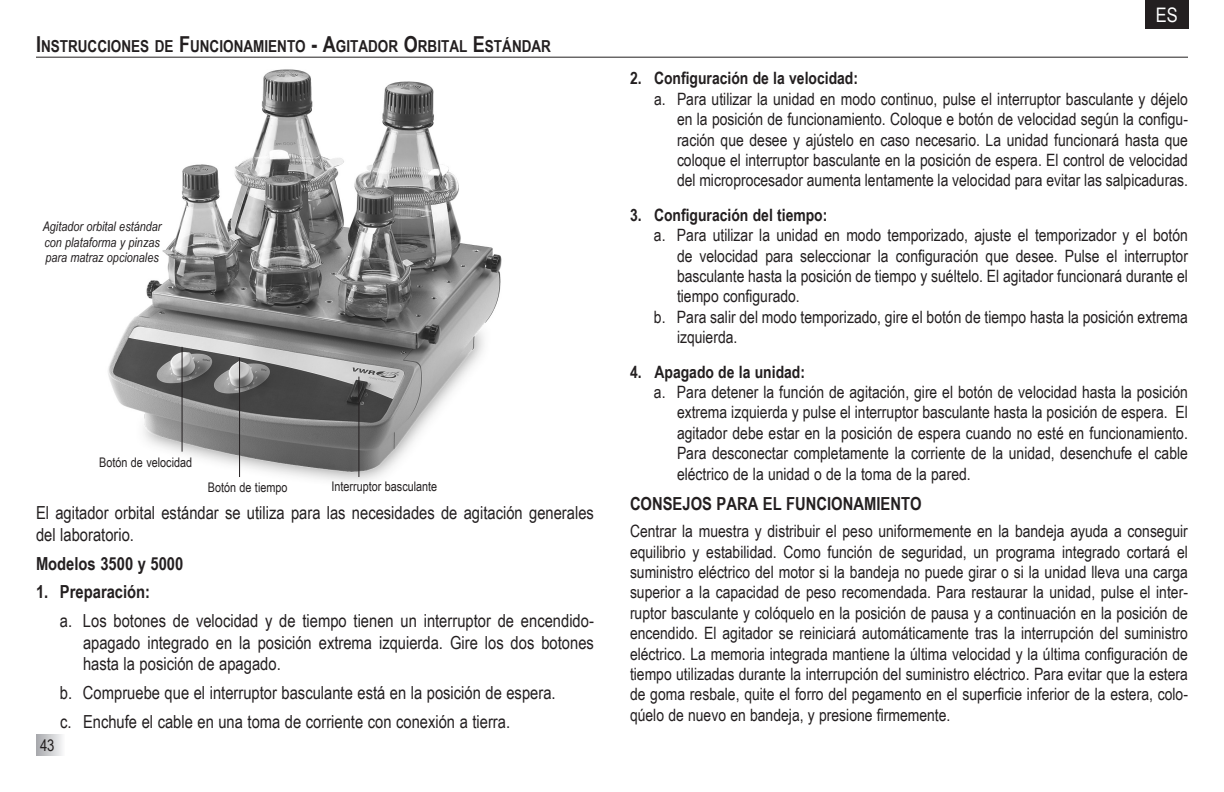
<style>
.page{position:relative;width:1224px;height:792px;background:#fff}
.page>*{position:absolute;margin:0;border:0;box-sizing:border-box;transform-origin:0 0}
.t1{font:20px "Arial Narrow";color:#fff}
.t2{font:18px/21.6px "Arial Narrow";color:#231f20}
.t3{font:700 18px "Arial Narrow";color:#231f20}
.t4{font:17px/20.4px "Arial Narrow";color:#231f20;text-align:justify}
.t5{font:700 17px "Arial Narrow";color:#231f20}
.line_below{font:700 16.4px "Arial Narrow";color:#231f20}
.t6{font:16px "Arial Narrow";color:#231f20}
.t7{font:italic 13.2px/15.8px "Arial Narrow";color:#231f20}
.t8{font:13.2px "Arial Narrow";color:#231f20}
.s1{font-size:22px}
</style>
<div class="page">
<img style="left:64px;top:56px;width:479px;height:426px">
<hr style="left:182px;top:347px;width:1px;height:105px;background:#231f20">
<hr style="left:239px;top:358px;width:1px;height:119px;background:#231f20">
<hr style="left:358px;top:377px;width:1px;height:100px;background:#231f20">
<hr style="left:36px;top:57px;width:1152px;height:1px;background:#231f20">
<div style="left:1145px;top:0;width:44px;height:29px;background:#231f20"></div>
<svg style="left:36px;top:734px;width:26px;height:22px"></svg>
<p class="line_below" style="left:36px;top:34px;width:51px"><span class="s1">I</span>NSTRUCCI</p>
<p class="line_below" style="left:111px;top:34px;width:442px">ONES DE <span class="s1">F</span>UNCIONAMIENTO <span class="s1">- A</span>GITADOR <span class="s1">O</span>RBITAL <span class="s1">E</span>STÁNDAR</p>
<p class="t7" style="left:43px;top:218px;width:120px">Agitador orbital estándar con plataforma y pinzas para matraz opcionales</p>
<p class="t8" style="left:99px;top:453px;width:94px">Botón de velocidad</p>
<p class="t8" style="left:208px;top:478px;width:81px">Botón de tiempo</p>
<p class="t8" style="left:331px;top:477px;width:107px">Interruptor basculante</p>
<p class="t2" style="left:36px;top:501px;width:559px">El agitador orbital estándar se utiliza para las necesidades de agitación generales del laboratorio.</p>
<p class="t3" style="left:36px;top:550px;width:149px">Modelos 3500 y 5000</p>
<p class="t3" style="left:36px;top:578px;width:116px">1. Preparación:</p>
<p class="t2" style="left:83px;top:609px;width:512px;text-align:justify;text-indent:-23px">a. Los botones de velocidad y de tiempo tienen un interruptor de encendido&shy;apagado integrado en la posición extrema izquierda. Gire los dos botones hasta la posición de apagado.</p>
<p class="t2" style="left:60px;top:681px;width:497px">b. Compruebe que el interruptor basculante está en la posición de espera.</p>
<p class="t2" style="left:60px;top:710px;width:452px">c. Enchufe el cable en una toma de corriente con conexión a tierra.</p>
<p class="t6" style="left:40px;top:734px;width:16px">43</p>
<p class="t1" style="left:1156px;top:0;width:23px">ES</p>
<p class="t5" style="left:630px;top:66px;width:230px">2. Configuración de la velocidad:</p>
<p class="t4" style="left:677px;top:88px;width:513px;text-indent:-23px">a. Para utilizar la unidad en modo continuo, pulse el interruptor basculante y déjelo en la posición de funcionamiento. Coloque e botón de velocidad según la configu&shy;ración que desee y ajústelo en caso necesario. La unidad funcionará hasta que coloque el interruptor basculante en la posición de espera. El control de velocidad del microprocesador aumenta lentamente la velocidad para evitar las salpicaduras.</p>
<p class="t5" style="left:630px;top:202px;width:199px">3. Configuración del tiempo:</p>
<p class="t4" style="left:677px;top:224px;width:513px;text-indent:-23px">a. Para utilizar la unidad en modo temporizado, ajuste el temporizador y el botón de velocidad para seleccionar la configuración que desee. Pulse el interruptor basculante hasta la posición de tiempo y suéltelo. El agitador funcionará durante el tiempo configurado.</p>
<p class="t4" style="left:677px;top:306px;width:512px;text-indent:-23px">b. Para salir del modo temporizado, gire el botón de tiempo hasta la posición extrema izquierda.</p>
<p class="t5" style="left:630px;top:359px;width:177px">4. Apagado de la unidad:</p>
<p class="t4" style="left:677px;top:381px;width:512px;text-indent:-23px">a. Para detener la función de agitación, gire el botón de velocidad hasta la posición extrema izquierda y pulse el interruptor basculante hasta la posición de espera. El agitador debe estar en la posición de espera cuando no esté en funcionamiento.<br>Para desconectar completamente la corriente de la unidad, desenchufe el cable eléctrico de la unidad o de la toma de la pared.</p>
<p class="t3" style="left:630px;top:490px;width:293px">CONSEJOS PARA EL FUNCIONAMIENTO</p>
<p class="t4" style="left:630px;top:520px;width:560px">Centrar la muestra y distribuir el peso uniformemente en la bandeja ayuda a conseguir equilibrio y estabilidad. Como función de seguridad, un programa integrado cortará el suministro eléctrico del motor si la bandeja no puede girar o si la unidad lleva una carga superior a la capacidad de peso recomendada. Para restaurar la unidad, pulse el inter&shy;ruptor basculante y colóquelo en la posición de pausa y a continuación en la posición de encendido. El agitador se reiniciará automáticamente tras la interrupción del suministro eléctrico. La memoria integrada mantiene la última velocidad y la última configuración de tiempo utilizadas durante la interrupción del suministro eléctrico. Para evitar que la estera de goma resbale, quite el forro del pegamento en el superficie inferior de la estera, colo&shy;qúelo de nuevo en bandeja, y presione firmemente.</p>
</div>
